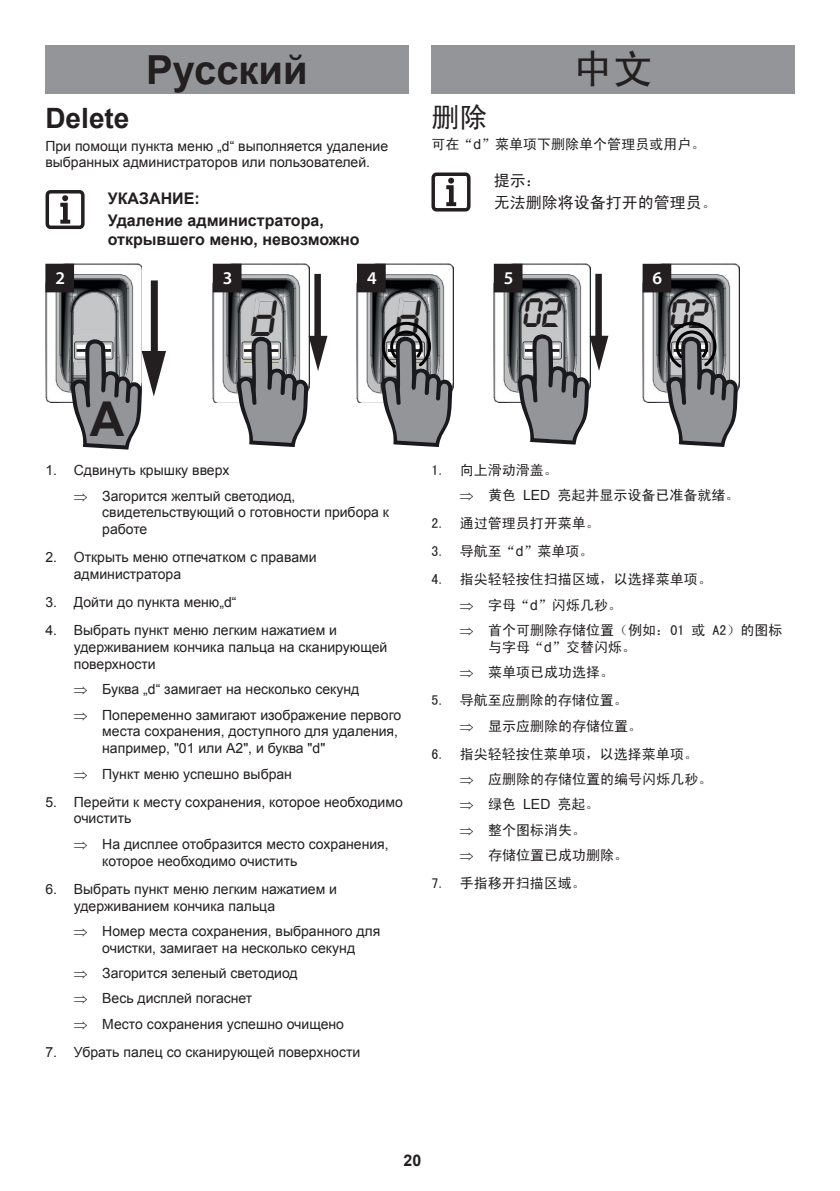
<style>
.page{position:relative;width:840px;height:1191px;background:#fff}
.page>*{position:absolute;margin:0;border:0;box-sizing:border-box;transform-origin:0 0}
.t1{font:48px "LCD Normal";color:#231f20}
.t2{font:700 48px "Arial";color:#231f20}
.t3{font:700 40px "Arial";color:#231f20}
.t4{font:40px "Sim Hei";color:#231f20}
.t5{font:36px "LCD Bold";color:#231f20}
.t6{font:700 28px "Arial";color:#231f20}
.t7{font:28px "Sim Hei";color:#231f20}
.t8{font:600 18px "Myriad Pro";color:#fff}
.t9{font:700 16px/22px "Arial";color:#231f20}
.t10{font:16px/22px "Sim Hei";color:#231f20}
.t11{font:14px/16.8px "Arial";color:#231f20}
.t12{font:14px/25.2px "Sim Hei";color:#231f20}
.s1{font-family:"Arial"}
.s2{font-size:14px}
</style>
<div class="page">
<div style="left:45px;top:45px;width:363px;height:49px;background:#939598"></div>
<div style="left:431px;top:45px;width:363px;height:49px;background:#939598"></div>
<div style="left:431px;top:172px;width:39px;height:39px;border:3px solid #231f20;border-radius:3px"></div>
<svg style="left:446px;top:178px;width:10px;height:28px"></svg>
<div style="left:45px;top:190px;width:39px;height:39px;border:3px solid #231f20;border-radius:3px"></div>
<svg style="left:60px;top:195px;width:10px;height:29px"></svg>
<img style="left:45px;top:264px;width:97px;height:139px">
<div style="left:74px;top:335px;width:40px;height:27px;background:#c5c6c7"></div>
<div style="left:151px;top:280px;width:7px;height:79px;background:#231f20"></div>
<svg style="left:70px;top:336px;width:96px;height:113px"></svg>
<div style="left:46px;top:264px;width:28px;height:28px;background:#231f20"></div>
<div style="left:45px;top:264px;width:29px;height:28px;border:1px solid #231f20"></div>
<img style="left:213px;top:264px;width:96px;height:139px">
<div style="left:314px;top:274px;width:7px;height:68px;background:#231f20"></div>
<svg style="left:236px;top:333px;width:91px;height:114px"></svg>
<div style="left:213px;top:264px;width:28px;height:28px;background:#231f20"></div>
<svg style="left:253px;top:297px;width:22px;height:20px"></svg>
<img style="left:357px;top:264px;width:96px;height:139px">
<svg style="left:380px;top:297px;width:72px;height:150px;background:#8c8d8f"></svg>
<div style="left:357px;top:264px;width:28px;height:28px;background:#231f20"></div>
<img style="left:493px;top:264px;width:97px;height:139px">
<div style="left:595px;top:274px;width:6px;height:68px;background:#231f20"></div>
<svg style="left:516px;top:331px;width:92px;height:113px"></svg>
<div style="left:494px;top:264px;width:27px;height:28px;background:#231f20"></div>
<div style="left:493px;top:264px;width:29px;height:28px;border:1px solid #231f20"></div>
<img style="left:642px;top:264px;width:96px;height:139px">
<div style="left:642px;top:264px;width:28px;height:28px;background:#231f20"></div>
<div style="left:642px;top:264px;width:29px;height:28px;border:1px solid #231f20"></div>
<svg style="left:665px;top:322px;width:72px;height:125px;background:#848587"></svg>
<h2 class="t3" style="left:146px;top:43px;width:163px">Русский</h2>
<h2 class="t4" style="left:572px;top:49px;width:81px">中文</h2>
<h3 class="t6" style="left:45px;top:100px;width:86px">Delete</h3>
<p class="t11" style="left:45px;top:137px;width:344px">При помощи пункта меню „d“ выполняется удаление выбранных администраторов или пользователей.</p>
<p class="t9" style="left:108px;top:187px;width:217px">Указание:<br>Удаление администратора,</p>
<p class="t9" style="left:108px;top:229px;width:253px">открывшего меню, невозможно</p>
<h3 class="t7" style="left:431px;top:103px;width:57px">删除</h3>
<p class="t12" style="left:431px;top:132px;width:275px">可在“<span class="s1">d</span>”菜单项下删除单个管理员或用户。</p>
<p class="t10" style="left:493px;top:169px;width:223px">提示：<br>无法删除将设备打开的管理员<span class="s2">。</span></p>
<p class="t8" style="left:55px;top:266px;width:11px">2</p>
<p class="t8" style="left:223px;top:266px;width:11px">3</p>
<p class="t8" style="left:367px;top:266px;width:11px">4</p>
<p class="t8" style="left:503px;top:266px;width:11px">5</p>
<p class="t8" style="left:652px;top:266px;width:11px">6</p>
<h1 class="t1" style="left:252px;top:291px;width:26px">b</h1>
<h1 class="t1" style="left:396px;top:291px;width:26px">b</h1>
<h3 class="t5" style="left:523px;top:294px;width:39px">02</h3>
<h3 class="t5" style="left:670px;top:294px;width:39px">02</h3>
<h1 class="t2" style="left:90px;top:387px;width:36px">А</h1>
<p class="t11" style="left:74px;top:458px;width:223px;line-height:25.2px;text-indent:-28px">1. Сдвинуть крышку вверх<br>⇒ Загорится желтый светодиод,</p>
<p class="t11" style="left:102px;top:504px;width:288px">свидетельствующий о готовности прибора к работе</p>
<p class="t11" style="left:74px;top:549px;width:244px;text-indent:-28px">2. Открыть меню отпечатком с правами администратора</p>
<p class="t11" style="left:45px;top:594px;width:192px">3. Дойти до пункта меню„d“</p>
<p class="t11" style="left:74px;top:622px;width:315px;text-indent:-28px">4. Выбрать пункт меню легким нажатием и удерживанием кончика пальца на сканирующей поверхности</p>
<p class="t11" style="left:74px;top:677px;width:329px;line-height:25.2px">⇒ Буква „d“ замигает на несколько секунд<br>⇒ Попеременно замигают изображение первого</p>
<p class="t11" style="left:102px;top:723px;width:297px">места сохранения, доступного для удаления, например, "01 или А2", и буква "d"</p>
<p class="t11" style="left:74px;top:765px;width:219px">⇒ Пункт меню успешно выбран</p>
<p class="t11" style="left:74px;top:793px;width:330px;text-indent:-28px">5. Перейти к месту сохранения, которое необходимо очистить</p>
<p class="t11" style="left:102px;top:835px;width:288px;text-indent:-28px">⇒ На дисплее отобразится место сохранения, которое необходимо очистить</p>
<p class="t11" style="left:74px;top:880px;width:264px;text-indent:-28px">6. Выбрать пункт меню легким нажатием и удерживанием кончика пальца</p>
<p class="t11" style="left:74px;top:922px;width:308px;text-align:center">⇒ Номер места сохранения, выбранного для очистки, замигает на несколько секунд</p>
<p class="t11" style="left:74px;top:960px;width:271px;line-height:25.2px">⇒ Загорится зеленый светодиод<br>⇒ Весь дисплей погаснет<br>⇒ Место сохранения успешно очищено</p>
<p class="t11" style="left:45px;top:1043px;width:316px">7. Убрать палец со сканирующей поверхности</p>
<p class="t12" style="left:459px;top:457px;width:281px;text-indent:-28px">1. 向上滑动滑盖。<br>⇒ 黄色 <span class="s1">LED</span> 亮起并显示设备已准备就绪。</p>
<p class="t12" style="left:431px;top:510px;width:170px">2. 通过管理员打开菜单。</p>
<p class="t12" style="left:431px;top:538px;width:164px">3. 导航至“<span class="s1">d</span>”菜单项。</p>
<p class="t12" style="left:459px;top:567px;width:324px;text-indent:-28px">4. 指尖轻轻按住扫描区域，以选择菜单项。<br>⇒ 字母“<span class="s1">d</span>”闪烁几秒。<br>⇒ 首个可删除存储位置（例如：01 或 A2）的图标</p>
<p class="t12" style="left:459px;top:634px;width:178px;text-indent:28px">与字母“<span class="s1">d</span>”交替闪烁。⇒ 菜单项已成功选择。</p>
<p class="t12" style="left:459px;top:687px;width:184px;text-indent:-28px">5. 导航至应删除的存储位置。⇒ 显示应删除的存储位置。</p>
<p class="t12" style="left:459px;top:741px;width:254px;text-indent:-28px">6. 指尖轻轻按住菜单项，以选择菜单项。⇒ 应删除的存储位置的编号闪烁几秒。⇒ 绿色 <span class="s1">LED</span> 亮起。<br>⇒ 整个图标消失。<br>⇒ 存储位置已成功删除。</p>
<p class="t12" style="left:431px;top:870px;width:156px">7. 手指移开扫描区域。</p>
<p class="t9" style="left:403px;top:1149px;width:19px">20</p>
</div>
